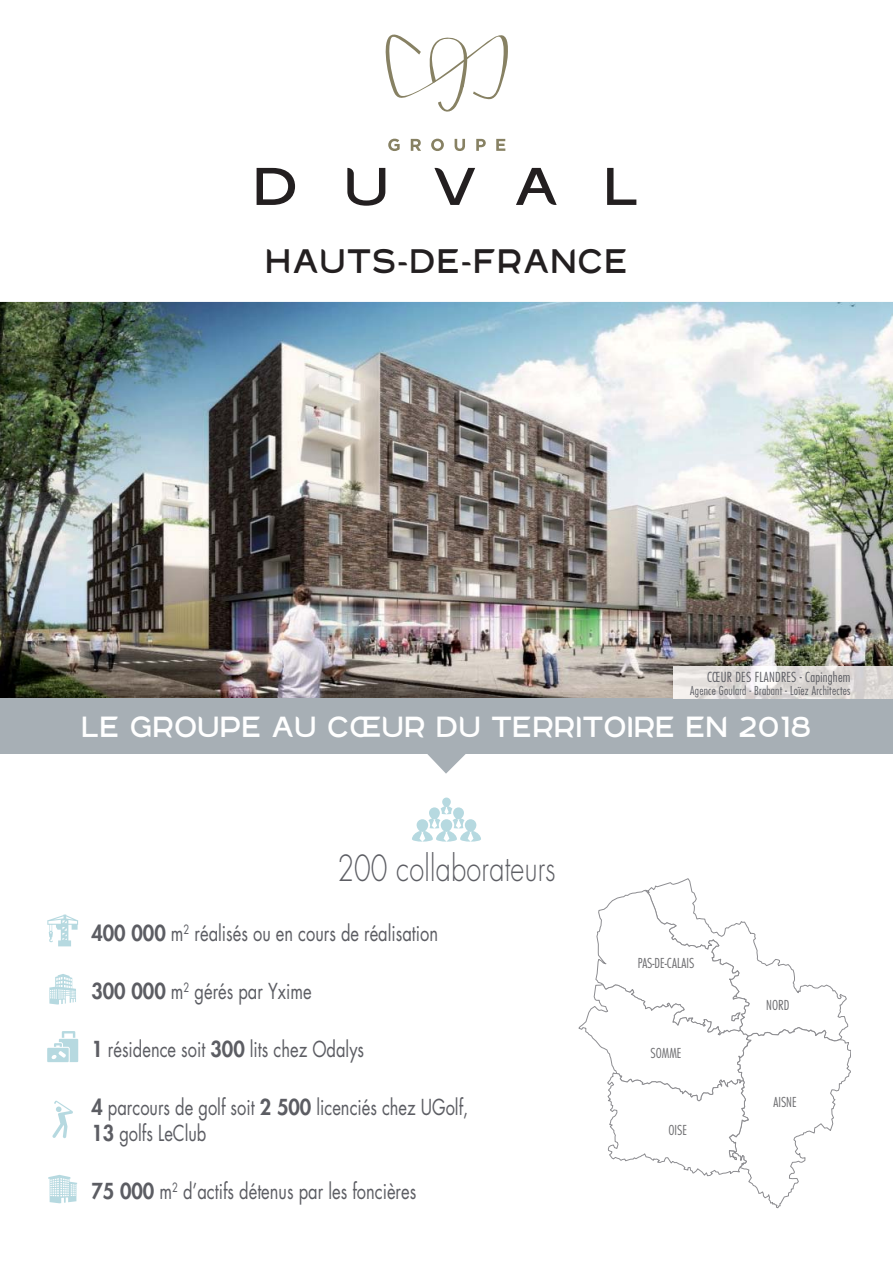
<style>
.page{position:relative;width:893px;height:1263px;background:#fff}
.page>*{position:absolute;margin:0;border:0;box-sizing:border-box;transform-origin:0 0}
.t1{font:47.25px "Duval";letter-spacing:.02em;color:#231f20;scale:.9 1}
.t2{font:40.5px "Duval";color:#fff;scale:.9 1}
.t3{font:300 35.1px "Futura";letter-spacing:.01em;color:#5c5d63;scale:.77 1}
.t4{font:21.45px/25.5px "Futura";color:#5c5d63;scale:.77 1}
.t5{font:300 condensed 15.15px "Futura T";color:#6c6c6f}
.t6{font:300 condensed 13.5px "Futura";letter-spacing:.02em;color:#5c5d63}
.t7{font:300 condensed 12px "Futura";letter-spacing:.02em;color:#5c5d63}
.s1{font-weight:800}
</style>
<div class="page">
<img style="left:0;top:302px;width:893px;height:397px">
<div style="left:0;top:699px;width:893px;height:55px;background:#a7afb5"></div>
<svg style="left:427px;top:754px;width:39px;height:20px"></svg>
<svg style="left:52px;top:1101px;width:21px;height:37px"></svg>
<svg style="left:48px;top:1175px;width:29px;height:28px"></svg>
<svg style="left:47px;top:1031px;width:31px;height:31px"></svg>
<svg style="left:49px;top:974px;width:27px;height:30px"></svg>
<svg style="left:412px;top:797px;width:69px;height:45px"></svg>
<svg style="left:47px;top:914px;width:31px;height:32px"></svg>
<svg style="left:578px;top:878px;width:272px;height:330px"></svg>
<img style="left:674px;top:667px;width:219px;height:32px">
<svg style="left:385px;top:35px;width:123px;height:77px"></svg>
<svg style="left:388px;top:139px;width:12px;height:12px"></svg>
<svg style="left:411px;top:139px;width:10px;height:12px"></svg>
<svg style="left:431px;top:139px;width:13px;height:12px"></svg>
<svg style="left:455px;top:139px;width:10px;height:12px"></svg>
<svg style="left:476px;top:139px;width:10px;height:12px"></svg>
<svg style="left:496px;top:139px;width:9px;height:12px"></svg>
<svg style="left:257px;top:168px;width:38px;height:37px"></svg>
<svg style="left:347px;top:168px;width:38px;height:38px"></svg>
<svg style="left:434px;top:168px;width:41px;height:37px"></svg>
<svg style="left:607px;top:168px;width:29px;height:37px"></svg>
<svg style="left:516px;top:168px;width:41px;height:37px"></svg>
<h1 class="t1" style="left:265px;top:234px;width:404px">HAUTS-DE-FRANCE</h1>
<p class="t6" style="left:707px;top:671px;width:145px">CŒUR DES FLANDRES - Capinghem</p>
<p class="t7" style="left:690px;top:685px;width:162px">Agence Goulard - Brabant - Loïez Architectes</p>
<h2 class="t2" style="left:81px;top:703px;width:813px">LE GROUPE AU CŒUR DU TERRITOIRE EN 2018</h2>
<h3 class="t3" style="left:337px;top:852px;width:285px">200 collaborateurs</h3>
<p class="t4" style="left:91px;top:922px;width:452px"><span class="s1">400 000</span> m<sup>2</sup> réalisés ou en cours de réalisation</p>
<p class="t4" style="left:91px;top:980px;width:288px"><span class="s1">300 000</span> m<sup>2</sup> gérés par Yxime</p>
<p class="t4" style="left:91px;top:1038px;width:356px"><span class="s1">1</span> résidence soit <span class="s1">300</span> lits chez Odalys</p>
<p class="t4" style="left:91px;top:1096px;width:491px"><span class="s1">4</span> parcours de golf soit <span class="s1">2 500</span> licenciés chez UGolf,<br><span class="s1">13</span> golfs LeClub</p>
<p class="t4" style="left:91px;top:1180px;width:423px"><span class="s1">75 000</span> m<sup>2</sup> d’actifs détenus par les foncières</p>
<p class="t5" style="left:638px;top:958px;width:58px">PAS-DE-CALAIS</p>
<p class="t5" style="left:650px;top:1048px;width:32px">SOMME</p>
<p class="t5" style="left:668px;top:1124px;width:20px">OISE</p>
<p class="t5" style="left:766px;top:1000px;width:25px">NORD</p>
<p class="t5" style="left:773px;top:1097px;width:25px">AISNE</p>
</div>
